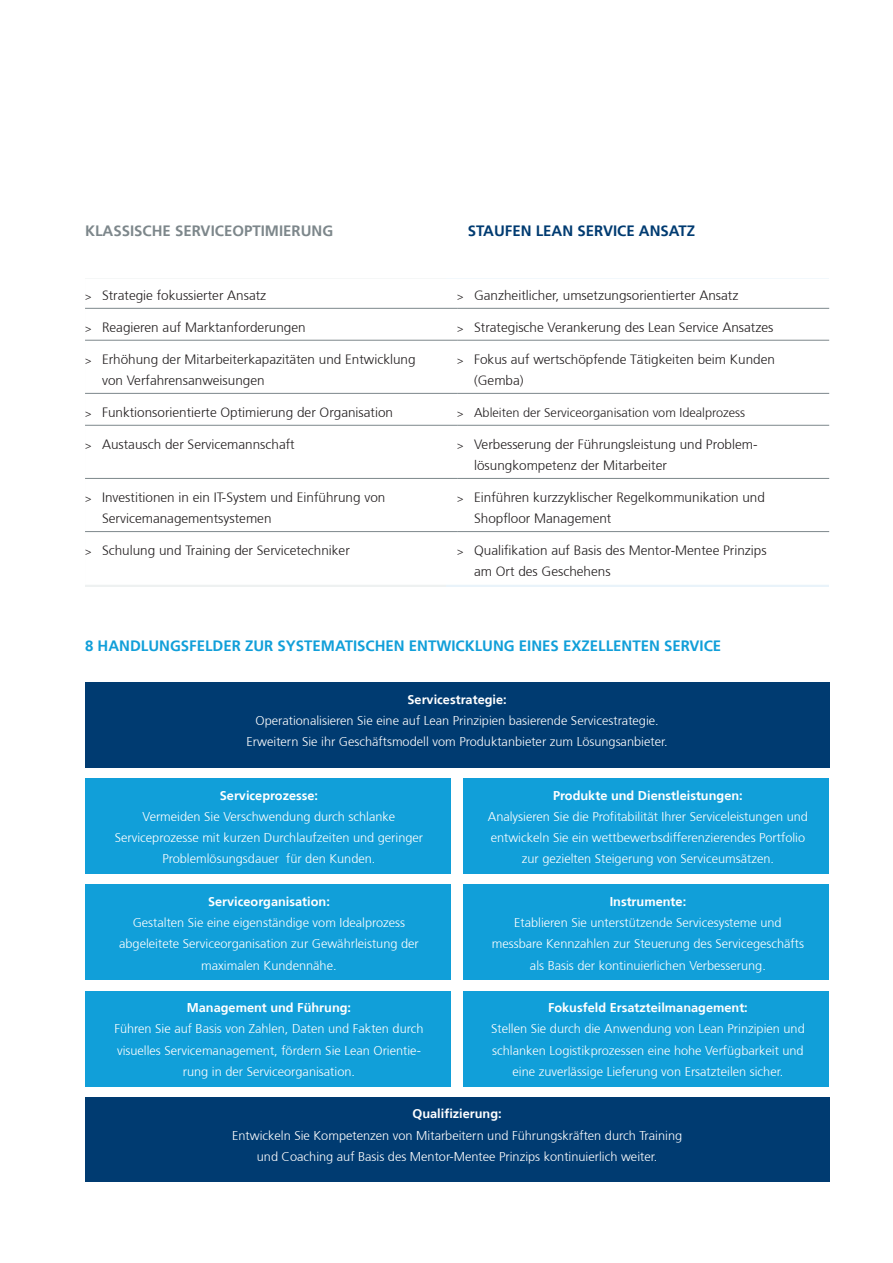
<style>
.page{position:relative;width:893px;height:1263px;background:#fff}
.page>*{position:absolute;margin:0;border:0;box-sizing:border-box;transform-origin:0 0}
.t1{font:700 15px "Frutiger 65";color:#119fd9}
.t2{font:700 15px "Frutiger 65";color:#7d878b}
.t3{font:700 15px "Frutiger 65";color:#003b71}
.t4{font:300 13.5px/21.3px "Frutiger 45";color:#231f20}
.t5{font:300 12.75px/21.3px "Frutiger 45";color:#fff;text-align:center}
.t6{font:700 12.75px "Frutiger 65";color:#fff}
.t7{font:300 12.75px "Frutiger 45";color:#231f20}
.s1{font-size:10.5px}
</style>
<div class="page">
<div style="left:85px;top:778px;width:366px;height:96px;background:#119fd9"></div>
<div style="left:85px;top:884px;width:366px;height:96px;background:#119fd9"></div>
<div style="left:463px;top:884px;width:366px;height:96px;background:#119fd9"></div>
<div style="left:463px;top:991px;width:366px;height:95px;background:#119fd9"></div>
<div style="left:85px;top:991px;width:366px;height:95px;background:#119fd9"></div>
<div style="left:463px;top:778px;width:366px;height:96px;background:#119fd9"></div>
<svg style="left:85px;top:307px;width:744px;height:226px"></svg>
<hr style="left:85px;top:308px;width:372px;height:1px;background:#7d878b">
<hr style="left:457px;top:308px;width:372px;height:1px;background:#7d878b">
<hr style="left:85px;top:340px;width:372px;height:1px;background:#7d878b">
<hr style="left:457px;top:340px;width:372px;height:1px;background:#7d878b">
<hr style="left:85px;top:393px;width:372px;height:1px;background:#7d878b">
<hr style="left:457px;top:393px;width:372px;height:1px;background:#7d878b">
<hr style="left:85px;top:425px;width:372px;height:1px;background:#7d878b">
<hr style="left:457px;top:425px;width:372px;height:1px;background:#7d878b">
<hr style="left:85px;top:478px;width:372px;height:1px;background:#7d878b">
<hr style="left:457px;top:478px;width:372px;height:1px;background:#7d878b">
<hr style="left:85px;top:531px;width:372px;height:1px;background:#7d878b">
<hr style="left:457px;top:531px;width:372px;height:1px;background:#7d878b">
<div style="left:85px;top:682px;width:744px;height:86px;background:#003b71"></div>
<div style="left:85px;top:1097px;width:744px;height:85px;background:#003b71"></div>
<p class="t2" style="left:85px;top:222px;width:250px">KLASSISCHE SERVICEOPTIMIERUNG</p>
<p class="t3" style="left:468px;top:222px;width:229px">STAUFEN LEAN SERVICE ANSATZ</p>
<p class="t4" style="left:85px;top:285px;width:183px"><span class="s1">&gt;</span> Strategie fokussierter Ansatz</p>
<p class="t4" style="left:457px;top:285px;width:283px"><span class="s1">&gt;</span> Ganzheitlicher, umsetzungsorientierter Ansatz</p>
<p class="t4" style="left:85px;top:317px;width:222px"><span class="s1">&gt;</span> Reagieren auf Marktanforderungen</p>
<p class="t4" style="left:457px;top:317px;width:318px"><span class="s1">&gt;</span> Strategische Verankerung des Lean Service Ansatzes</p>
<p class="t4" style="left:102px;top:348px;width:315px;text-indent:-17px"><span class="s1">&gt;</span> Erhöhung der Mitarbeiterkapazitäten und Entwicklung von Verfahrensanweisungen</p>
<p class="t4" style="left:474px;top:348px;width:302px;text-indent:-17px"><span class="s1">&gt;</span> Fokus auf wertschöpfende Tätigkeiten beim Kunden (Gemba)</p>
<p class="t4" style="left:85px;top:402px;width:310px"><span class="s1">&gt;</span> Funktionsorientierte Optimierung der Organisation</p>
<p class="t7" style="left:457px;top:405px;width:290px"><span class="s1">&gt;</span> Ableiten der Serviceorganisation vom Idealprozess</p>
<p class="t4" style="left:85px;top:433px;width:211px"><span class="s1">&gt;</span> Austausch der Servicemannschaft</p>
<p class="t4" style="left:474px;top:433px;width:285px;text-indent:-17px"><span class="s1">&gt;</span> Verbesserung der Führungsleistung und Problem&shy;lösungkompetenz der Mitarbeiter</p>
<p class="t4" style="left:102px;top:487px;width:285px;text-indent:-17px"><span class="s1">&gt;</span> Investitionen in ein IT-System und Einführung von<br>Servicemanagementsystemen</p>
<p class="t4" style="left:474px;top:487px;width:292px;text-indent:-17px"><span class="s1">&gt;</span> Einführen kurzzyklischer Regelkommunikation und<br>Shopfloor Management</p>
<p class="t4" style="left:85px;top:540px;width:266px"><span class="s1">&gt;</span> Schulung und Training der Servicetechniker</p>
<p class="t4" style="left:474px;top:540px;width:294px;text-indent:-17px"><span class="s1">&gt;</span> Qualifikation auf Basis des Mentor-Mentee Prinzips am Ort des Geschehens</p>
<p class="t1" style="left:85px;top:637px;width:638px">8 HANDLUNGSFELDER ZUR SYSTEMATISCHEN ENTWICKLUNG EINES EXZELLENTEN SERVICE</p>
<p class="t6" style="left:407px;top:692px;width:101px">Servicestrategie:</p>
<p class="t5" style="left:247px;top:710px;width:423px">Operationalisieren Sie eine auf Lean Prinzipien basierende Servicestrategie.<br>Erweitern Sie ihr Geschäftsmodell vom Produktanbieter zum Lösungsanbieter.</p>
<p class="t6" style="left:220px;top:787px;width:100px">Serviceprozesse:</p>
<p class="t5" style="left:115px;top:806px;width:310px">Vermeiden Sie Verschwendung durch schlanke<br>Serviceprozesse mit kurzen Durchlaufzeiten und geringer<br>Problemlösungsdauer für den Kunden.</p>
<p class="t6" style="left:208px;top:894px;width:123px">Serviceorganisation:</p>
<p class="t5" style="left:119px;top:912px;width:301px">Gestalten Sie eine eigenständige vom Idealprozess abgeleitete Serviceorganisation zur Gewährleistung der maximalen Kundennähe.</p>
<p class="t6" style="left:187px;top:1000px;width:166px">Management und Führung:</p>
<p class="t5" style="left:114px;top:1018px;width:311px">Führen Sie auf Basis von Zahlen, Daten und Fakten durch visuelles Servicemanagement, fördern Sie Lean Orientie&shy;rung in der Serviceorganisation.</p>
<p class="t6" style="left:553px;top:787px;width:191px">Produkte und Dienstleistungen:</p>
<p class="t5" style="left:488px;top:806px;width:322px">Analysieren Sie die Profitabilität Ihrer Serviceleistungen und entwickeln Sie ein wettbewerbsdifferenzierendes Portfolio zur gezielten Steigerung von Serviceumsätzen.</p>
<p class="t6" style="left:610px;top:894px;width:78px">Instrumente:</p>
<p class="t5" style="left:492px;top:912px;width:314px">Etablieren Sie unterstützende Servicesysteme und messbare Kennzahlen zur Steuerung des Servicegeschäfts als Basis der kontinuierlichen Verbesserung.</p>
<p class="t6" style="left:548px;top:1000px;width:201px">Fokusfeld Ersatzteilmanagement:</p>
<p class="t5" style="left:491px;top:1018px;width:315px">Stellen Sie durch die Anwendung von Lean Prinzipien und schlanken Logistikprozessen eine hohe Verfügbarkeit und eine zuverlässige Lieferung von Ersatzteilen sicher.</p>
<p class="t6" style="left:412px;top:1106px;width:91px">Qualifizierung:</p>
<p class="t5" style="left:232px;top:1125px;width:452px">Entwickeln Sie Kompetenzen von Mitarbeitern und Führungskräften durch Training und Coaching auf Basis des Mentor-Mentee Prinzips kontinuierlich weiter.</p>
</div>
